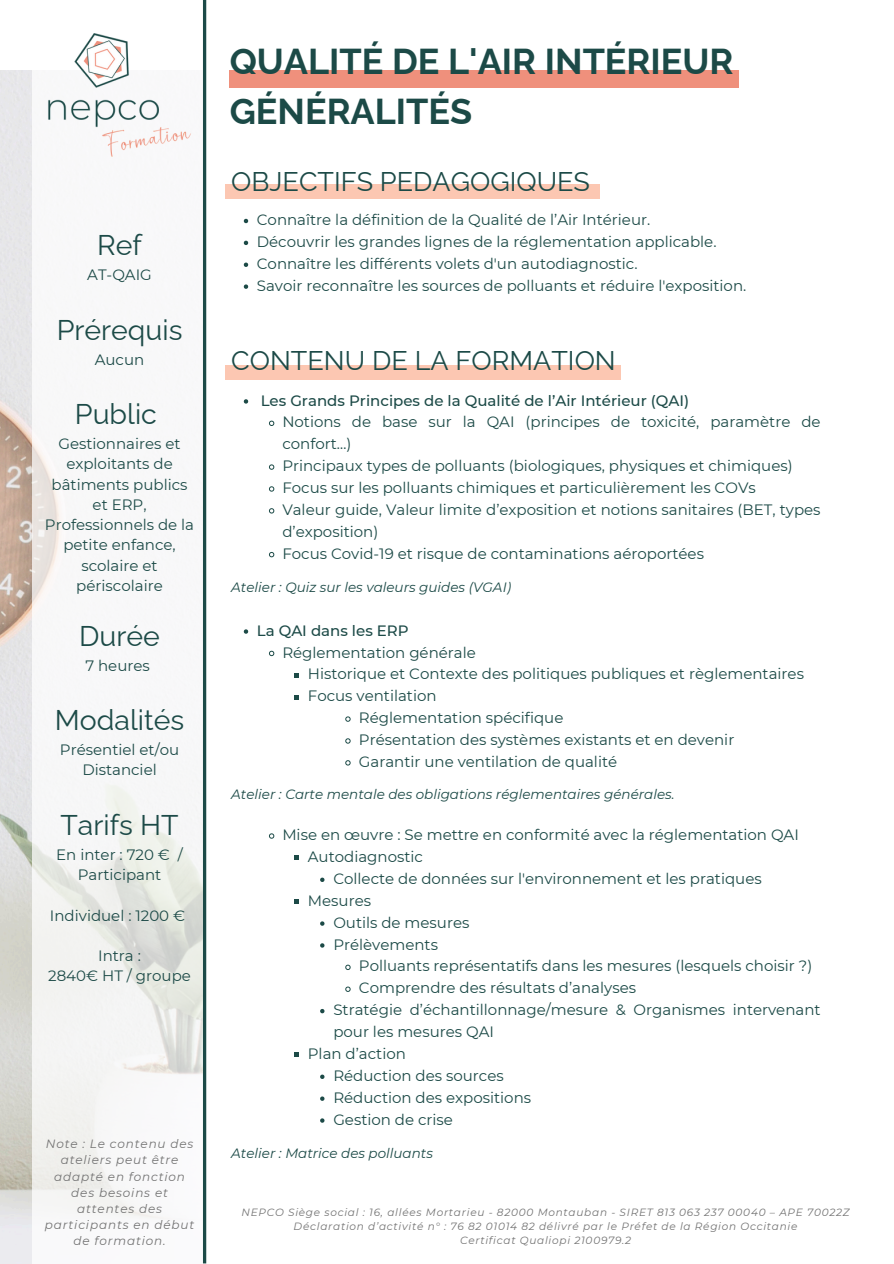
<style>
.page{position:relative;width:894px;height:1264px;background:#fff}
.page>*{position:absolute;margin:0;border:0;box-sizing:border-box;transform-origin:0 0}
.t1{font:700 36px/49.5px "Raleway";color:#1c4a47}
.t2{font:28.5px "Raleway";color:#1c4a47}
.t3{font:27px "Raleway";color:#1c4a47}
.t4{font:15px/20.2px "Montserrat";color:#1c4a47;text-align:center}
.t5{font:500 15px "Montserrat";color:#1c4a47}
.t6{font:italic 13.5px "Montserrat";color:#1c4a47}
.t7{font:italic 12px/16px "Montserrat";letter-spacing:.07em;color:#737373;text-align:center}
.t8{font:italic 10.5px "Montserrat";letter-spacing:.07em;color:#737373}
</style>
<div class="page">
<img style="left:0;top:71px;width:32px;height:1192px">
<hr style="left:203px;top:0;width:3px;height:1263px;background:#1c4a47">
<svg style="left:244px;top:399px;width:4px;height:4px"></svg>
<svg style="left:269px;top:420px;width:5px;height:6px"></svg>
<svg style="left:269px;top:464px;width:5px;height:6px"></svg>
<svg style="left:269px;top:486px;width:5px;height:6px"></svg>
<svg style="left:269px;top:508px;width:5px;height:6px"></svg>
<svg style="left:269px;top:552px;width:5px;height:5px"></svg>
<svg style="left:244px;top:629px;width:4px;height:4px"></svg>
<svg style="left:269px;top:650px;width:5px;height:6px"></svg>
<svg style="left:294px;top:673px;width:5px;height:4px"></svg>
<svg style="left:294px;top:695px;width:5px;height:4px"></svg>
<svg style="left:345px;top:716px;width:6px;height:6px"></svg>
<svg style="left:345px;top:738px;width:6px;height:6px"></svg>
<svg style="left:345px;top:760px;width:6px;height:5px"></svg>
<svg style="left:269px;top:833px;width:5px;height:6px"></svg>
<svg style="left:294px;top:855px;width:5px;height:5px"></svg>
<svg style="left:320px;top:877px;width:4px;height:5px"></svg>
<svg style="left:294px;top:899px;width:5px;height:4px"></svg>
<svg style="left:320px;top:921px;width:4px;height:4px"></svg>
<svg style="left:320px;top:943px;width:4px;height:4px"></svg>
<svg style="left:345px;top:964px;width:6px;height:6px"></svg>
<svg style="left:345px;top:986px;width:6px;height:6px"></svg>
<svg style="left:320px;top:1009px;width:4px;height:4px"></svg>
<svg style="left:294px;top:1052px;width:5px;height:5px"></svg>
<svg style="left:320px;top:1074px;width:4px;height:4px"></svg>
<svg style="left:320px;top:1096px;width:4px;height:4px"></svg>
<svg style="left:320px;top:1118px;width:4px;height:4px"></svg>
<svg style="left:32px;top:33px;width:171px;height:1230px"></svg>
<div style="left:230px;top:71px;width:508px;height:17px;background:#ef907c"></div>
<div style="left:225px;top:365px;width:395px;height:14px;background:#fcc7b2"></div>
<div style="left:225px;top:185px;width:374px;height:14px;background:#fcc7b2"></div>
<svg style="left:244px;top:219px;width:4px;height:4px"></svg>
<svg style="left:244px;top:241px;width:4px;height:4px"></svg>
<svg style="left:244px;top:262px;width:4px;height:5px"></svg>
<svg style="left:244px;top:284px;width:4px;height:5px"></svg>
<img style="left:22px;top:34px;width:185px;height:150px">
<h4 class="t2" style="left:97px;top:228px;width:46px">Ref</h4>
<h4 class="t4" style="left:87px;top:265px;width:66px">AT-QAIG</h4>
<p class="t2" style="left:57px;top:313px;width:127px">Prérequis</p>
<p class="t4" style="left:95px;top:349px;width:51px">Aucun</p>
<p class="t2" style="left:75px;top:397px;width:83px">Public</p>
<p class="t4" style="left:45px;top:433px;width:151px">Gestionnaires et exploitants de bâtiments publics et ERP,<br>Professionnels de la petite enfance, scolaire et périscolaire</p>
<p class="t2" style="left:79px;top:619px;width:82px">Durée</p>
<p class="t4" style="left:85px;top:655px;width:66px">7 heures</p>
<p class="t2" style="left:55px;top:703px;width:131px">Modalités</p>
<p class="t4" style="left:60px;top:739px;width:121px">Présentiel et/ou<br>Distanciel</p>
<p class="t2" style="left:60px;top:808px;width:119px">Tarifs HT</p>
<p class="t4" style="left:56px;top:844px;width:128px">En inter : 720 € /<br>Participant</p>
<p class="t4" style="left:50px;top:905px;width:137px">Individuel : 1200 €</p>
<p class="t4" style="left:48px;top:945px;width:144px">Intra :<br>2840€ HT / groupe</p>
<p class="t7" style="left:45px;top:1136px;width:151px">Note : Le contenu des ateliers peut être adapté en fonction des besoins et attentes des participants en début de formation.</p>
<p class="t1" style="left:230px;top:37px;width:505px">QUALITÉ DE L'AIR INTÉRIEUR<br>GÉNÉRALITÉS</p>
<p class="t3" style="left:231px;top:166px;width:360px">OBJECTIFS PEDAGOGIQUES</p>
<p class="t4" style="left:257px;top:209px;width:395px">Connaître la définition de la Qualité de l’Air Intérieur.</p>
<p class="t4" style="left:257px;top:231px;width:461px">Découvrir les grandes lignes de la réglementation applicable.</p>
<p class="t4" style="left:257px;top:253px;width:382px">Connaître les différents volets d'un autodiagnostic.</p>
<p class="t4" style="left:257px;top:275px;width:491px">Savoir reconnaître les sources de polluants et réduire l'exposition.</p>
<p class="t3" style="left:231px;top:345px;width:386px">CONTENU DE LA FORMATION</p>
<h4 class="t5" style="left:261px;top:391px;width:430px">Les Grands Principes de la Qualité de l’Air Intérieur (QAI)</h4>
<h3 class="t4" style="left:282px;top:411px;width:539px;line-height:21.9px;text-align:left">Notions de base sur la QAI (principes de toxicité, paramètre de confort…)</h3>
<h4 class="t4" style="left:282px;top:455px;width:511px">Principaux types de polluants (biologiques, physiques et chimiques)</h4>
<h4 class="t4" style="left:282px;top:477px;width:475px">Focus sur les polluants chimiques et particulièrement les COVs</h4>
<h4 class="t4" style="left:282px;top:498px;width:539px;line-height:21.9px;text-align:left">Valeur guide, Valeur limite d’exposition et notions sanitaires (BET, types d’exposition)</h4>
<h4 class="t4" style="left:282px;top:543px;width:423px">Focus Covid-19 et risque de contaminations aéroportées</h4>
<h4 class="t6" style="left:231px;top:579px;width:281px">Atelier : Quiz sur les valeurs guides (VGAI)</h4>
<h4 class="t5" style="left:257px;top:621px;width:153px">La QAI dans les ERP</h4>
<h5 class="t4" style="left:282px;top:642px;width:195px">Réglementation générale</h5>
<p class="t4" style="left:308px;top:664px;width:497px">Historique et Contexte des politiques publiques et règlementaires</p>
<h1 class="t4" style="left:308px;top:685px;width:130px">Focus ventilation</h1>
<p class="t4" style="left:359px;top:707px;width:206px">Réglementation spécifique</p>
<h2 class="t4" style="left:359px;top:729px;width:377px">Présentation des systèmes existants et en devenir</h2>
<p class="t4" style="left:359px;top:751px;width:260px">Garantir une ventilation de qualité</p>
<p class="t6" style="left:231px;top:785px;width:444px">Atelier : Carte mentale des obligations réglementaires générales.</p>
<p class="t4" style="left:282px;top:824px;width:518px">Mise en œuvre : Se mettre en conformité avec la réglementation QAI</p>
<p class="t4" style="left:308px;top:846px;width:117px">Autodiagnostic</p>
<h2 class="t4" style="left:333px;top:868px;width:430px">Collecte de données sur l'environnement et les pratiques</h2>
<p class="t4" style="left:308px;top:890px;width:65px">Mesures</p>
<p class="t4" style="left:333px;top:912px;width:137px">Outils de mesures</p>
<p class="t4" style="left:333px;top:934px;width:106px">Prélèvements</p>
<p class="t4" style="left:359px;top:955px;width:455px">Polluants représentatifs dans les mesures (lesquels choisir ?)</p>
<p class="t4" style="left:359px;top:977px;width:278px">Comprendre des résultats d’analyses</p>
<p class="t4" style="left:333px;top:998px;width:488px;line-height:21.9px;text-align:left">Stratégie d’échantillonnage/mesure &amp; Organismes intervenant pour les mesures QAI</p>
<h4 class="t4" style="left:308px;top:1043px;width:100px">Plan d’action</h4>
<p class="t4" style="left:333px;top:1065px;width:172px">Réduction des sources</p>
<p class="t4" style="left:333px;top:1087px;width:199px">Réduction des expositions</p>
<p class="t4" style="left:333px;top:1109px;width:121px">Gestion de crise</p>
<p class="t6" style="left:231px;top:1145px;width:203px">Atelier : Matrice des polluants</p>
<p class="t8" style="left:241px;top:1205px;width:609px">NEPCO Siège social : 16, allées Mortarieu - 82000 Montauban - SIRET 813 063 237 00040 – APE 70022Z</p>
<h4 class="t8" style="left:293px;top:1219px;width:505px">Déclaration d’activité n° : 76 82 01014 82 délivré par le Préfet de la Région Occitanie</h4>
<p class="t8" style="left:460px;top:1233px;width:172px">Certificat Qualiopi 2100979.2</p>
</div>
